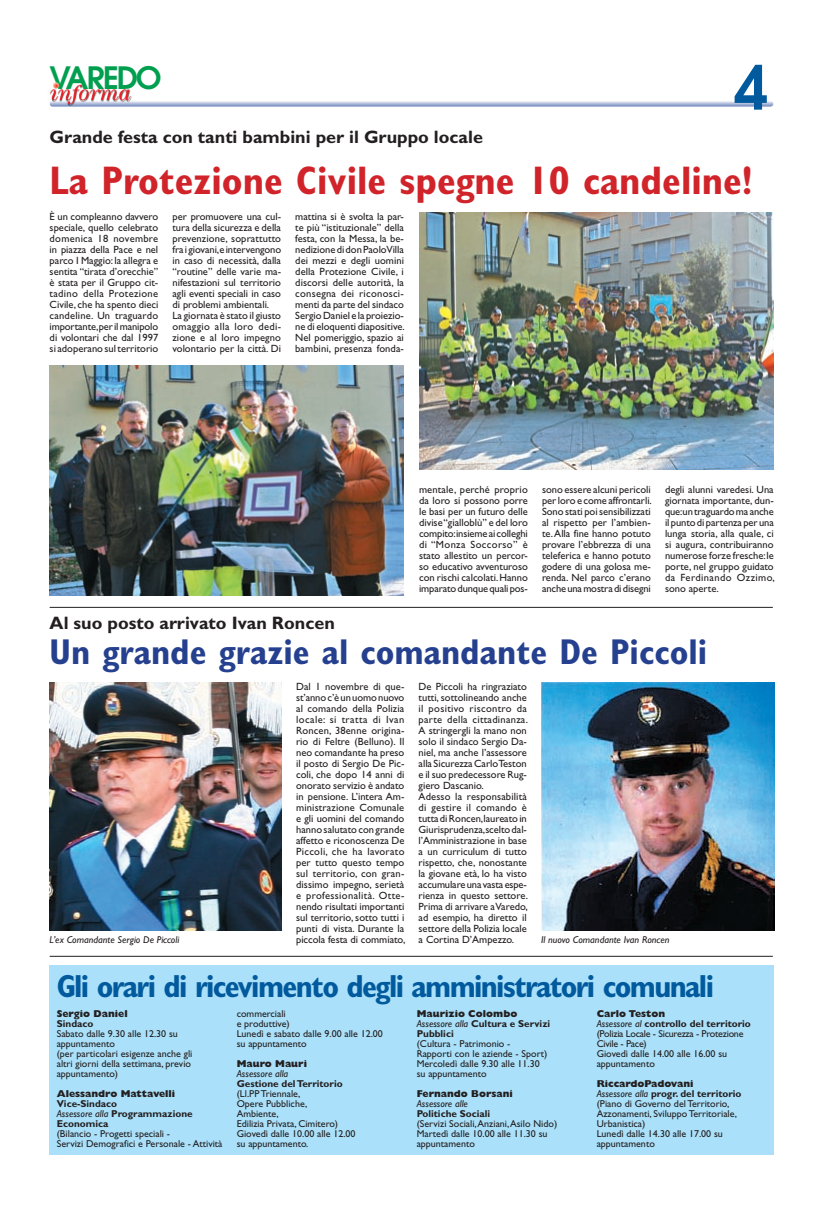
<style>
.page{position:relative;width:823px;height:1219px;background:#fff}
.page>*{position:absolute;margin:0;border:0;box-sizing:border-box;transform-origin:0 0}
.t1{font:600 60.6px "Avant Garde";color:#015a9d}
.t2{font:700 condensed 40px "Gill Sans";color:#d1232a}
.t3{font:700 condensed 36px "Gill Sans";color:#25408f}
.t4{font:700 condensed 32px "Gill Sans";letter-spacing:-.05em;color:#015a9d}
.t5{font:600 30.6px "Avant Garde";letter-spacing:-.075em;color:#009f4f}
.t6{font:italic 22.1px "Century";letter-spacing:-.01em;color:#ee1d23}
.t7{font:700 18px "Gill Sans";color:#231f20}
.t8{font:10.5px/11px "Gill Sans";color:#231f20;text-align:justify}
.t9{font:10px/10px "Gill Sans";color:#231f20}
.t10{font:700 10px/10px "Gill Sans";color:#231f20}
.t11{font:10px/10px "Gill Sans";letter-spacing:-.025em;color:#231f20}
.t12{font:italic 10px "Gill Sans";color:#231f20}
.t13{font:800 10px "Gill Sans";color:#231f20}
.s1{font-weight:400;font-style:italic}
.s2{font-weight:800}
.s3{font-style:italic}
.s4{font-weight:700}
</style>
<div class="page">
<svg style="left:155px;top:101px;width:617px;height:6px;background:#b5c0dc"></svg>
<div style="left:45px;top:80px;width:110px;height:27px;background:#231f20;opacity:.75"></div>
<svg style="left:53px;top:82px;width:6px;height:7px"></svg>
<img style="left:419px;top:212px;width:354px;height:257px">
<img style="left:50px;top:365px;width:353px;height:230px">
<img style="left:541px;top:682px;width:233px;height:248px">
<img style="left:50px;top:682px;width:232px;height:248px">
<hr style="left:50px;top:607px;width:722px;height:1px;background:#231f20">
<hr style="left:50px;top:956px;width:722px;height:1px;background:#231f20">
<div style="left:50px;top:965px;width:723px;height:190px;background:#aae0f9"></div>
<h3 class="t5" style="left:50px;top:58px;width:113px">VAREDO</h3>
<h3 class="t6" style="left:50px;top:80px;width:83px">informa</h3>
<h1 class="t1" style="left:733px;top:48px;width:35px">4</h1>
<h3 class="t7" style="left:50px;top:126px;width:434px">Grande festa con tanti bambini per il Gruppo locale</h3>
<h2 class="t2" style="left:50px;top:157px;width:704px">La Protezione Civile spegne 10 candeline!</h2>
<p class="t8" style="left:50px;top:211px;width:110px">È un compleanno davvero speciale, quello celebrato domenica 18 novembre in piazza della Pace e nel parco I Maggio: la allegra e sentita “tirata d’orecchie” è stata per il Gruppo cit&shy;tadino della Protezione Civile, che ha spento dieci candeline. Un traguardo importante,per il manipolo di volontari che dal 1997 si adoperano sul territorio</p>
<p class="t8" style="left:172px;top:211px;width:110px;text-align:left">per promuovere una cul&shy;tura della sicurezza e della prevenzione, soprattutto fra i giovani,e intervengono in caso di necessità, dalla “routine” delle varie ma&shy;nifestazioni sul territorio agli eventi speciali in caso di problemi ambientali.<br>La giornata è stato il giusto omaggio alla loro dedi&shy;zione e al loro impegno volontario per la città. Di</p>
<p class="t8" style="left:295px;top:211px;width:111px">mattina si è svolta la par&shy;te più “istituzionale” della festa, con la Messa, la be&shy;nedizione di don Paolo Villa dei mezzi e degli uomini della Protezione Civile, i discorsi delle autorità, la consegna dei riconosci&shy;menti da parte del sindaco Sergio Daniel e la proiezio&shy;ne di eloquenti diapositive.<br>Nel pomeriggio, spazio ai bambini, presenza fonda-</p>
<p class="t8" style="left:419px;top:484px;width:110px">mentale, perché proprio da loro si possono porre le basi per un futuro delle divise “gialloblù” e del loro compito:insieme ai colleghi di “Monza Soccorso” è stato allestito un percor&shy;so educativo avventuroso con rischi calcolati. Hanno imparato dunque quali pos-</p>
<p class="t8" style="left:541px;top:484px;width:111px">sono essere alcuni pericoli per loro e come affrontarli.<br>Sono stati poi sensibilizzati al rispetto per l’ambien&shy;te. Alla fine hanno potuto provare l’ebbrezza di una teleferica e hanno potuto godere di una golosa me&shy;renda. Nel parco c’erano anche una mostra di disegni</p>
<p class="t8" style="left:664px;top:484px;width:111px">degli alunni varedesi. Una giornata importante, dun&shy;que:un traguardo ma anche il punto di partenza per una lunga storia, alla quale, ci si augura, contribuiranno numerose forze fresche: le porte, nel gruppo guidato da Ferdinando Ozzimo, sono aperte.</p>
<h3 class="t7" style="left:50px;top:613px;width:286px">Al suo posto arrivato Ivan Roncen</h3>
<h3 class="t3" style="left:50px;top:631px;width:658px">Un grande grazie al comandante De Piccoli</h3>
<p class="t8" style="left:296px;top:681px;width:111px">Dal 1 novembre di que&shy;st’anno c’è un uomo nuovo al comando della Polizia locale: si tratta di Ivan Roncen, 38enne origina&shy;rio di Feltre (Belluno). Il neo comandante ha preso il posto di Sergio De Pic&shy;coli, che dopo 14 anni di onorato servizio è andato in pensione. L’intera Am&shy;ministrazione Comunale e gli uomini del comando hanno salutato con grande affetto e riconoscenza De Piccoli, che ha lavorato per tutto questo tempo sul territorio, con gran&shy;dissimo impegno, serietà e professionalità. Otte&shy;nendo risultati importanti sul territorio, sotto tutti i punti di vista. Durante la piccola festa di commiato,</p>
<p class="t8" style="left:418px;top:681px;width:111px;text-align:left">De Piccoli ha ringraziato tutti, sottolineando anche il positivo riscontro da parte della cittadinanza.<br>A stringergli la mano non solo il sindaco Sergio Da&shy;niel, ma anche l’assessore alla Sicurezza Carlo Teston e il suo predecessore Rug&shy;giero Dascanio.<br>Adesso la responsabilità di gestire il comando è tutta di Roncen,laureato in<br>Giurisprudenza,scelto dal&shy;l’Amministrazione in base a un curriculum di tutto rispetto, che, nonostante la giovane età, lo ha visto accumulare una vasta espe&shy;rienza in questo settore.<br>Prima di arrivare a Varedo, ad esempio, ha diretto il settore della Polizia locale a Cortina D’Ampezzo.</p>
<p class="t12" style="left:50px;top:934px;width:131px">L’ex Comandante Sergio De Piccoli</p>
<p class="t12" style="left:540px;top:934px;width:130px">Il nuovo Comandante Ivan Roncen</p>
<h3 class="t4" style="left:57px;top:967px;width:658px">Gli orari di ricevimento degli amministratori comunali</h3>
<p class="t13" style="left:57px;top:1007px;width:72px">Sergio Daniel</p>
<p class="t10" style="left:57px;top:1018px;width:38px">Sindaco</p>
<p class="t9" style="left:57px;top:1028px;width:137px">Sabato dalle 9.30 alle 12.30 su appuntamento<br>(per particolari esigenze anche gli altri giorni della settimana, previo appuntamento)</p>
<p class="t13" style="left:57px;top:1087px;width:120px">Alessandro Mattavelli</p>
<p class="t10" style="left:57px;top:1098px;width:137px">Vice-Sindaco<br><span class="s1">Assessore alla</span> Programmazione<br>Economica</p>
<p class="t9" style="left:57px;top:1128px;width:167px">(Bilancio - Progetti speciali -<br>Servizi Demografici e Personale - Attività</p>
<p class="t9" style="left:236px;top:1008px;width:148px">commerciali<br>e produttive)<br>Lunedì e sabato dalle 9.00 alle 12.00 su appuntamento</p>
<p class="t13" style="left:236px;top:1057px;width:72px">Mauro Mauri</p>
<p class="t12" style="left:236px;top:1068px;width:53px">Assessore alla</p>
<p class="t10" style="left:236px;top:1078px;width:107px">Gestione del Territorio</p>
<p class="t9" style="left:236px;top:1088px;width:120px">(Ll.PP Triennale,<br>Opere Pubbliche,<br>Ambiente,<br>Edilizia Privata, Cimitero)<br>Giovedì dalle 10.00 alle 12.00 su appuntamento.</p>
<p class="t10" style="left:416px;top:1008px;width:135px"><span class="s2">Maurizio Colombo<br></span><span class="s1">Assessore alla</span> Cultura e Servizi<br>Pubblici</p>
<p class="t9" style="left:416px;top:1038px;width:132px">(Cultura - Patrimonio -<br>Rapporti con le aziende - Sport)<br>Mercoledì dalle 9.30 alle 11.30 su appuntamento</p>
<p class="t13" style="left:416px;top:1087px;width:98px">Fernando Borsani</p>
<p class="t12" style="left:416px;top:1098px;width:53px">Assessore alle</p>
<p class="t10" style="left:416px;top:1108px;width:75px">Politiche Sociali</p>
<p class="t9" style="left:416px;top:1118px;width:142px">(Servizi Sociali, Anziani, Asilo Nido)<br>Martedì dalle 10.00 alle 11.30 su appuntamento</p>
<p class="t11" style="left:596px;top:1008px;width:156px"><span class="s2">Carlo Teston<br></span><span class="s3">Assessore al</span> <span class="s4">controllo del territorio </span>(Polizia Locale - Sicurezza - Protezione<br>Civile - Pace)<br>Giovedì dalle 14.00 alle 16.00 su appuntamento</p>
<p class="t9" style="left:596px;top:1078px;width:146px"><span class="s2">RiccardoPadovani<br></span><span class="s3">Assessore alla</span> <span class="s4">progr. del territorio </span>(Piano di Governo del Territorio,<br>Azzonamenti, Sviluppo Territoriale,<br>Urbanistica)<br>Lunedì dalle 14.30 alle 17.00 su appuntamento</p>
</div>
